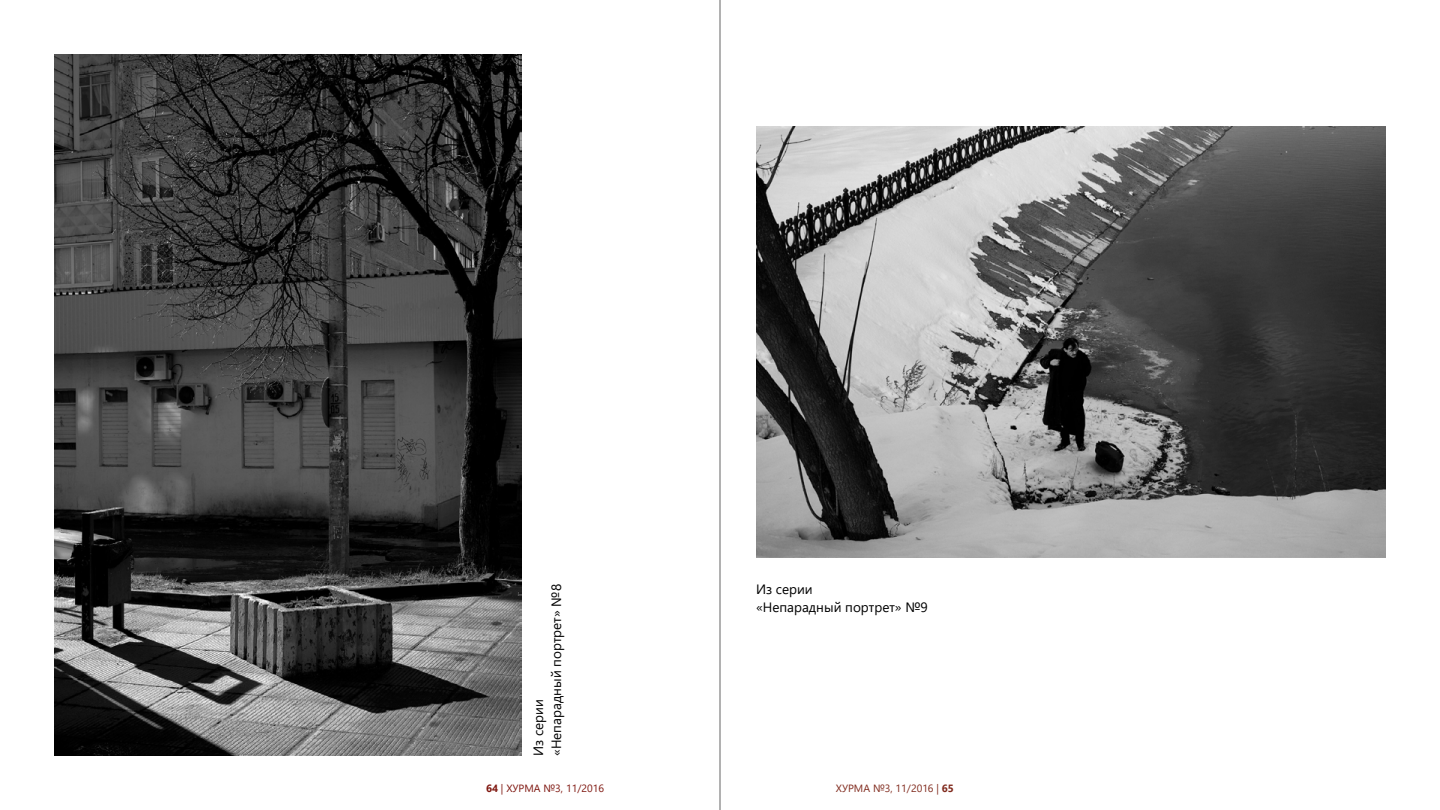
<style>
.page{position:relative;width:1440px;height:810px;background:#fff}
.page>*{position:absolute;margin:0;border:0;box-sizing:border-box;transform-origin:0 0}
.t1{font:13.5px/18px "Segoe UI";color:#000}
.t2{font:10.5px "Segoe UI";color:#7f1710}
.t3{font:10.5px "Segoe UI";color:#802a1d}
.s1{font-weight:700}
</style>
<div class="page">
<hr style="left:720px;top:0;width:1px;height:810px;background:#646464">
<img style="left:54px;top:54px;width:468px;height:702px">
<img style="left:756px;top:127px;width:630px;height:430px">
<p class="t1" style="left:529px;top:756px;width:173px;rotate:-90deg">Из серии<br>«Непарадный портрет» №8</p>
<p class="t1" style="left:756px;top:580px;width:173px">Из серии<br>«Непарадный портрет» №9</p>
<p class="t2" style="left:486px;top:780px;width:120px"><span class="s1">64</span> | ХУРМА №3, 11/2016</p>
<p class="t3" style="left:836px;top:780px;width:120px">ХУРМА №3, 11/2016 | <span class="s1">65</span></p>
</div>
